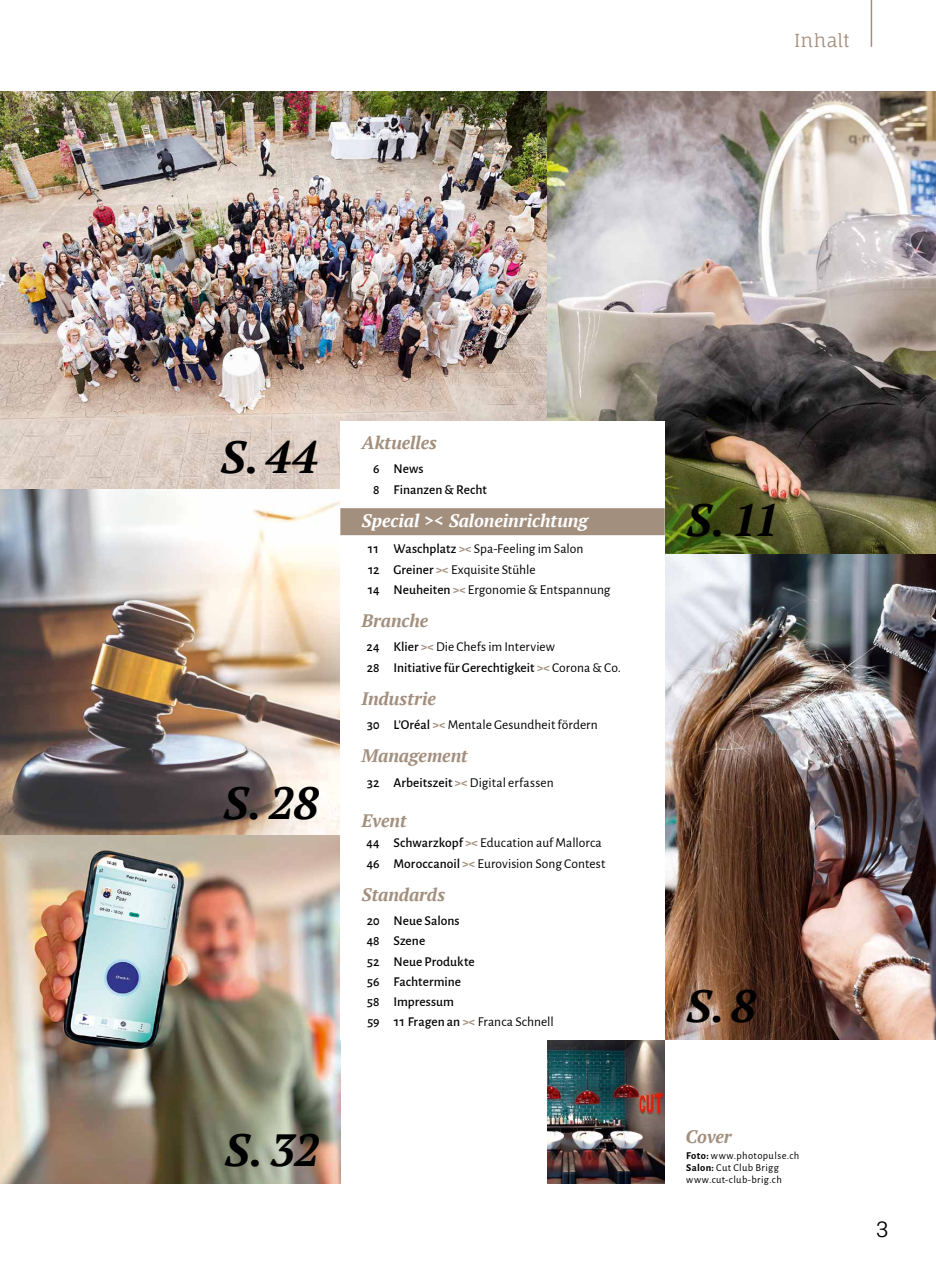
<style>
.page{position:relative;width:936px;height:1263px;background:#fff}
.page>*{position:absolute;margin:0;border:0;box-sizing:border-box;transform-origin:0 0}
.t1{font:italic 700 45px "PT Serif";letter-spacing:-.01em;color:#000}
.t2{font:21px "Fauna One";color:#000}
.t3{font:italic 700 18px "PT Serif";color:#a38f7e}
.t4{font:italic 700 18px "PT Serif";letter-spacing:-.005em;color:#fff}
.t5{font:18px "Fauna One";color:#a38f7e}
.t6{font:13.5px/20.2px "Alegreya Sans";color:#000}
.t7{font:500 13.5px/20.2px "Alegreya Sans";letter-spacing:.005em;color:#000}
.t8{font:10.5px/12px "Alegreya Sans";letter-spacing:.035em;color:#000}
.s1{font-weight:500}
.s2{font-weight:700;color:#a38f7e}
.s3{font-weight:400}
.s4{font-weight:700}
</style>
<div class="page">
<img style="left:0;top:91px;width:547px;height:398px">
<img style="left:0;top:490px;width:340px;height:693px">
<img style="left:665px;top:553px;width:270px;height:486px">
<img style="left:547px;top:91px;width:388px;height:462px">
<img style="left:547px;top:1040px;width:117px;height:143px">
<div style="left:340px;top:421px;width:324px;height:618px;background:#fff"></div>
<div style="left:340px;top:508px;width:324px;height:27px;background:#a38f7e"></div>
<hr style="left:870px;top:0;width:2px;height:47px;background:#a38f7e">
<h3 class="t5" style="left:794px;top:29px;width:57px">Inhalt</h3>
<h1 class="t1" style="left:220px;top:427px;width:99px">S. 44</h1>
<h1 class="t1" style="left:223px;top:773px;width:98px">S. 28</h1>
<h3 class="t3" style="left:361px;top:431px;width:77px">Aktuelles</h3>
<p class="t7" style="left:373px;top:458px;width:115px">6 News<br>8 Finanzen &amp; Recht</p>
<h3 class="t4" style="left:361px;top:508px;width:228px">Special &gt;&lt; Saloneinrichtung</h3>
<p class="t6" style="left:367px;top:538px;width:244px"><span class="s1">11 Waschplatz</span> <span class="s2">&gt;&lt;</span> Spa-Feeling im Salon<br><span class="s1">12 Greiner</span> <span class="s2">&gt;&lt;</span> Exquisite Stühle<br><span class="s1">14 Neuheiten</span> <span class="s2">&gt;&lt;</span> Ergonomie &amp; Entspannung</p>
<h3 class="t3" style="left:361px;top:608px;width:68px">Branche</h3>
<p class="t7" style="left:366px;top:636px;width:256px">24 Klier <span class="s2">&gt;&lt;</span> <span class="s3">Die Chefs im Interview<br></span>28 Initiative für Gerechtigkeit <span class="s2">&gt;&lt;</span> <span class="s3">Corona &amp; Co.</span></p>
<h3 class="t3" style="left:361px;top:686px;width:76px">Industrie</h3>
<p class="t6" style="left:367px;top:714px;width:232px"><span class="s1">30 L’Oréal</span> <span class="s2">&gt;&lt;</span> Mentale Gesundheit fördern</p>
<h3 class="t3" style="left:361px;top:744px;width:108px">Management</h3>
<p class="t6" style="left:367px;top:771px;width:188px"><span class="s1">32 Arbeitszeit</span> <span class="s2">&gt;&lt;</span> Digital erfassen</p>
<h3 class="t3" style="left:361px;top:809px;width:46px">Event</h3>
<p class="t6" style="left:366px;top:832px;width:240px"><span class="s1">44 Schwarzkopf</span> <span class="s2">&gt;&lt;</span> Education auf Mallorca<br><span class="s1">46 Moroccanoil</span> <span class="s2">&gt;&lt;</span> Eurovision Song Contest</p>
<h3 class="t3" style="left:361px;top:882px;width:85px">Standards</h3>
<p class="t7" style="left:367px;top:910px;width:188px">20 Neue Salons<br>48 Szene<br>52 Neue Produkte<br>56 Fachtermine<br>58 Impressum<br>59 11 Fragen an <span class="s2">&gt;&lt;</span> <span class="s3">Franca Schnell</span></p>
<h1 class="t1" style="left:224px;top:1120px;width:96px">S. 32</h1>
<h1 class="t1" style="left:686px;top:490px;width:94px">S. 11</h1>
<h1 class="t1" style="left:685px;top:976px;width:72px">S.8</h1>
<h3 class="t3" style="left:685px;top:1124px;width:48px">Cover</h3>
<p class="t8" style="left:686px;top:1149px;width:115px"><span class="s4">Foto:</span> www.photopulse.ch<br><span class="s4">Salon:</span> Cut Club Brigg www.cut-club-brig.ch</p>
<h2 class="t2" style="left:875px;top:1216px;width:15px">3</h2>
</div>
